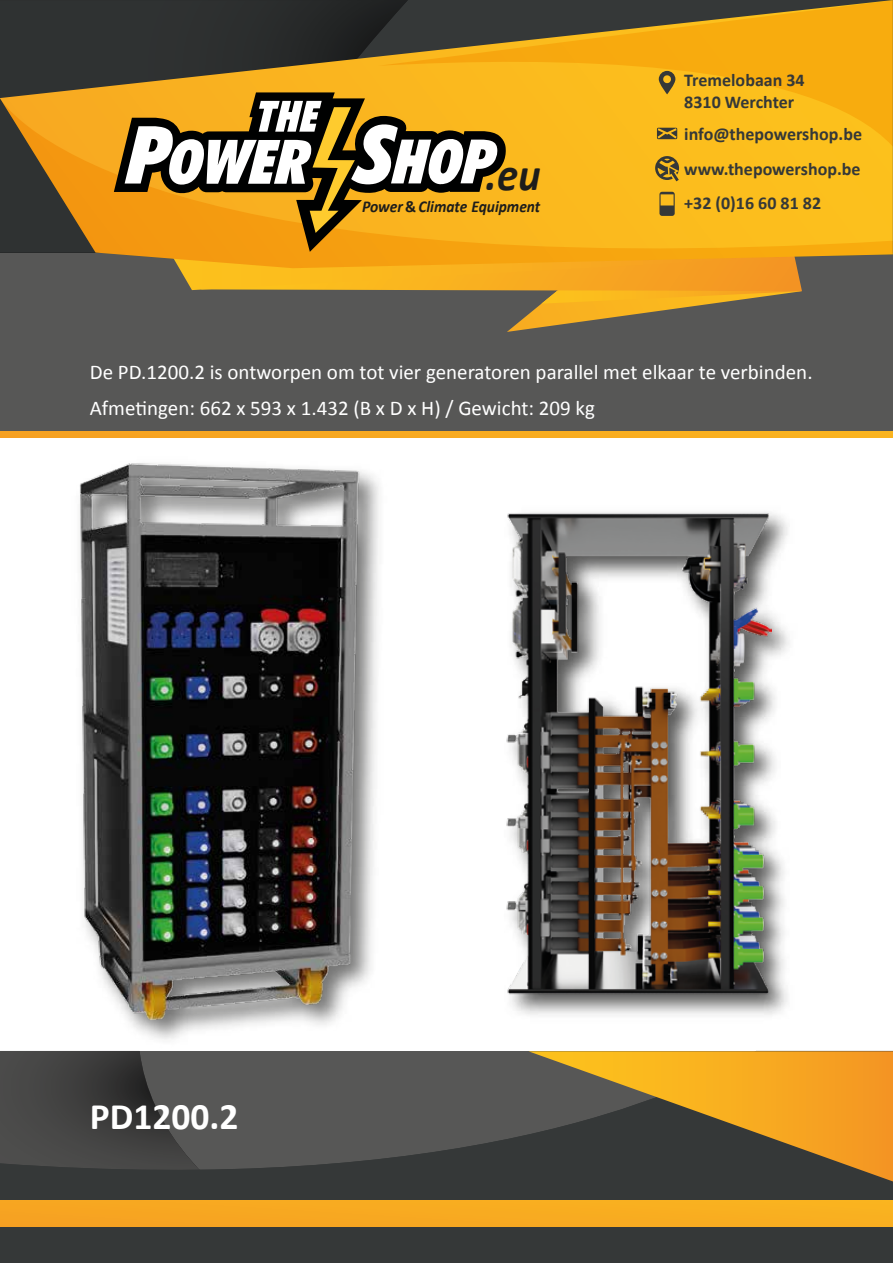
<style>
.page{position:relative;width:893px;height:1263px;background:#fff}
.page>*{position:absolute;margin:0;border:0;box-sizing:border-box;transform-origin:0 0}
.t1{font:italic 700 46.2px "Calibri";color:#1d1d1b;scale:.93 1}
.t2{font:700 37.5px "Calibri";color:#fff}
.t3{font:21px/36px "Calibri";color:#fff}
.t4{font:700 18px/34.7px "Calibri";color:#353838}
.t5{font:italic 700 16.65px "Calibri";color:#1d1d1b;scale:.94 1}
.s1{font-style:normal}
</style>
<div class="page">
<div style="left:0;top:251px;width:892px;height:184px;background:#575756"></div>
<div style="left:0;top:431px;width:892px;height:7px;background:#f8ab21"></div>
<svg style="left:0;top:1051px;width:893px;height:212px;fill:#353838"></svg>
<svg style="left:528px;top:1051px;width:365px;height:130px"></svg>
<div style="left:0;top:1200px;width:892px;height:27px;background:#f8ab21"></div>
<svg style="left:179px;top:268px;width:614px;height:22px"></svg>
<svg style="left:0;top:0;width:378px;height:98px"></svg>
<svg style="left:507px;top:273px;width:295px;height:59px"></svg>
<svg style="left:0;top:98px;width:893px;height:170px;fill:#fbb81d"></svg>
<svg style="left:378px;top:0;width:515px;height:147px"></svg>
<svg style="left:114px;top:92px;width:392px;height:160px;fill:#f6a010"></svg>
<svg style="left:125px;top:101px;width:372px;height:132px"></svg>
<svg style="left:659px;top:71px;width:16px;height:23px"></svg>
<svg style="left:657px;top:128px;width:20px;height:11px"></svg>
<svg style="left:659px;top:192px;width:16px;height:24px"></svg>
<svg style="left:655px;top:156px;width:24px;height:25px"></svg>
<img style="left:79px;top:463px;width:299px;height:577px">
<img style="left:512px;top:513px;width:278px;height:502px">
<img style="left:506px;top:512px;width:265px;height:490px">
<h1 class="t1" style="left:486px;top:146px;width:61px">.eu</h1>
<p class="t5" style="left:362px;top:196px;width:191px">Power<span class="s1">&amp;</span> Climate Equipment</p>
<p class="t4" style="left:684px;top:69px;width:122px;line-height:21.6px">Tremelobaan 34<br>8310 Werchter</p>
<p class="t4" style="left:684px;top:116px;width:179px;text-align:justify">info@thepowershop.be www.thepowershop.be +32 (0)16 60 81 82</p>
<p class="t3" style="left:90px;top:353px;width:724px">De PD.1200.2 is ontworpen om tot vier generatoren parallel met elkaar te verbinden.<br>Afmetingen: 662 x 593 x 1.432 (B x D x H) / Gewicht: 209 kg</p>
<h2 class="t2" style="left:90px;top:1089px;width:150px">PD1200.2</h2>
</div>
